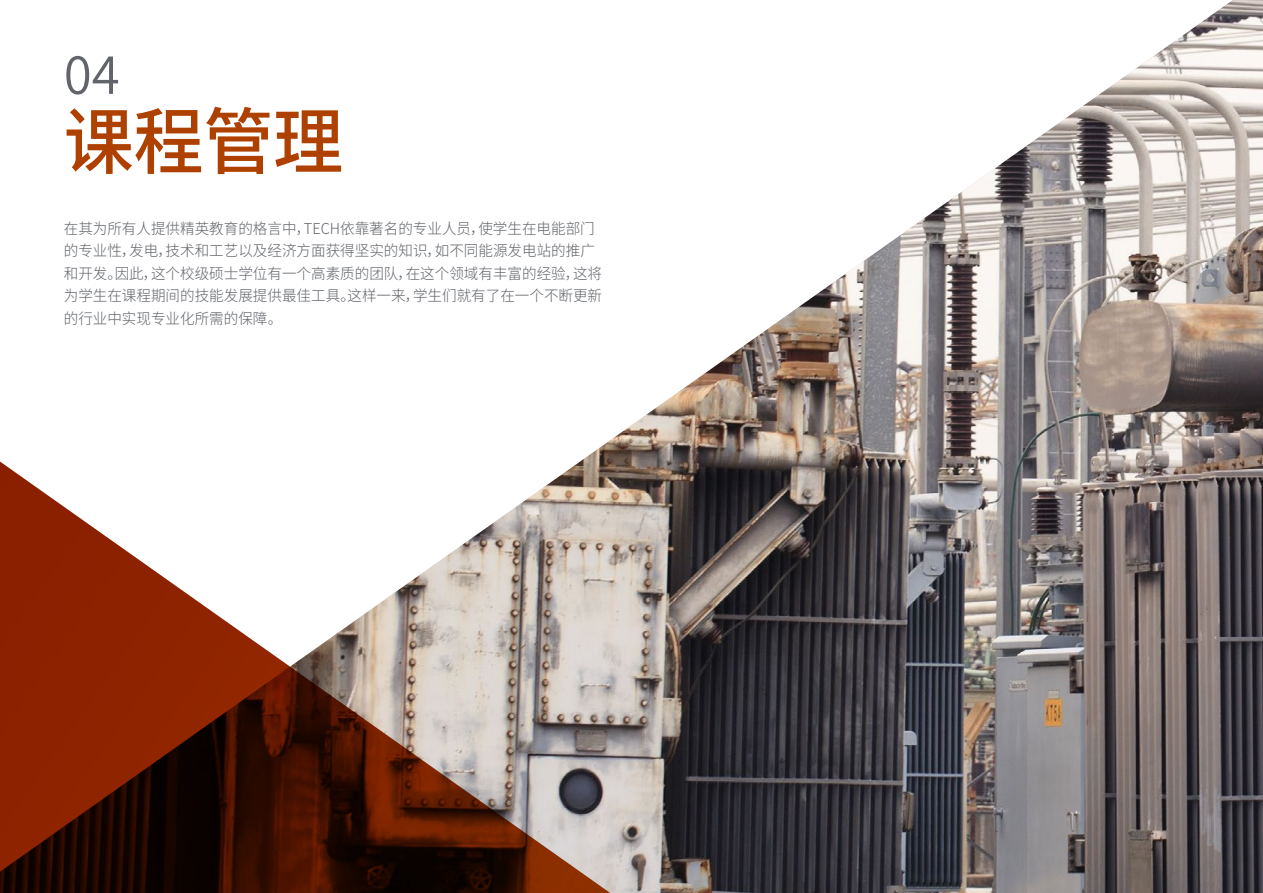
<style>
.page{position:relative;width:1263px;height:893px;background:#fff}
.page>*{position:absolute;margin:0;border:0;box-sizing:border-box;transform-origin:0 0}
.t1{font:500 72px "Source Han Sans CN";color:#ae4000}
.t2{font:52.5px "Source Han Sans CN";color:#61646a}
.t3{font:300 15px/22.5px "Source Han Sans CN";color:#61646a}
</style>
<div class="page">
<img style="left:602px;top:0;width:661px;height:893px">
<svg style="left:0;top:446px;width:640px;height:447px"></svg>
<h2 class="t2" style="left:64px;top:45px;width:57px">04</h2>
<h1 class="t1" style="left:64px;top:101px;width:281px">课程管理</h1>
<p class="t3" style="left:64px;top:217px;width:540px">在其为所有人提供精英教育的格言中，TECH依靠著名的专业人员，使学生在电能部门的专业性，发电，技术和工艺以及经济方面获得坚实的知识，如不同能源发电站的推广和开发。因此，这个校级硕士学位有一个高素质的团队，在这个领域有丰富的经验，这将为学生在课程期间的技能发展提供最佳工具。这样一来，学生们就有了在一个不断更新的行业中实现专业化所需的保障。</p>
</div>
